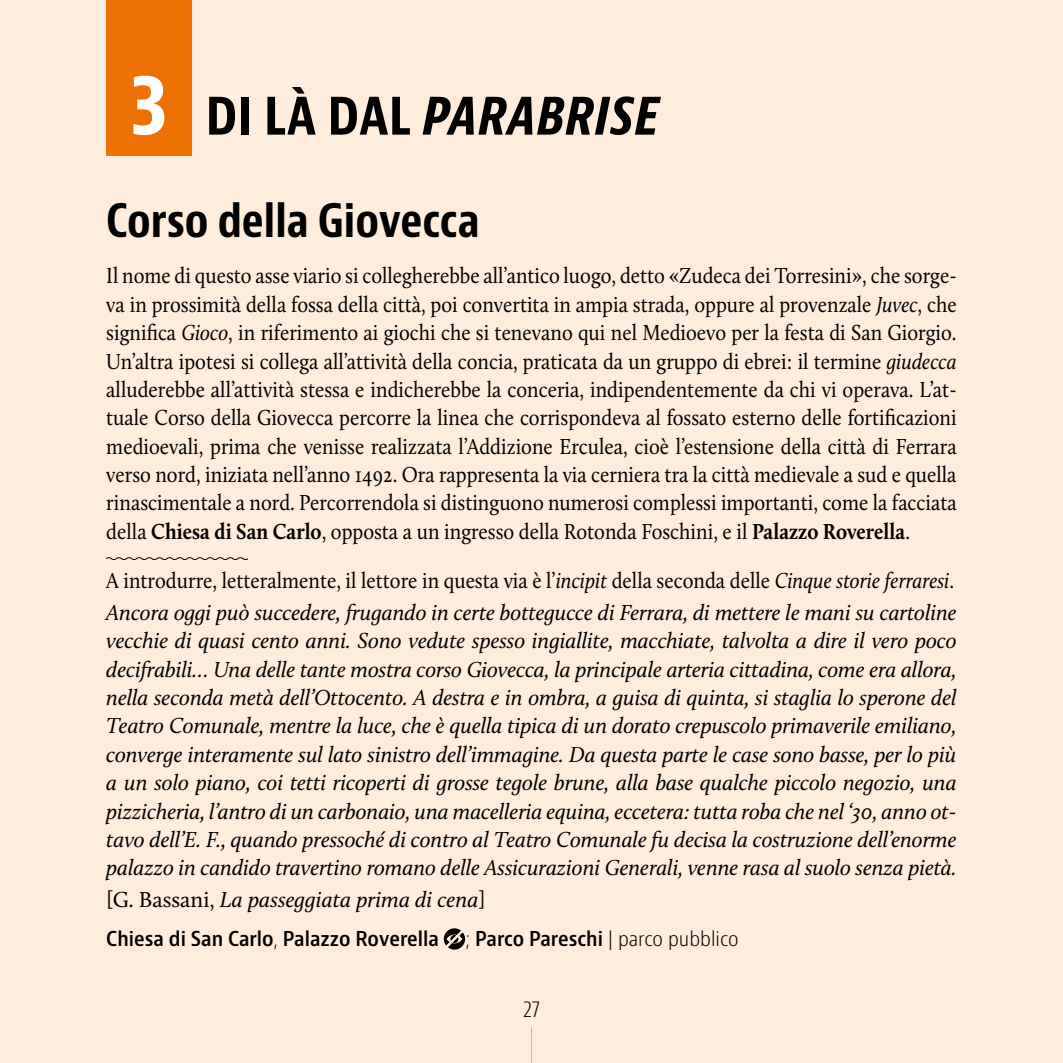
<style>
.page{position:relative;width:1063px;height:1063px;background:#feecdc}
.page>*{position:absolute;margin:0;border:0;box-sizing:border-box;transform-origin:0 0}
.t1{font:italic 700 condensed 55px "Bernino Sans";letter-spacing:.01em;color:#000}
.t2{font:700 condensed 45px "Bernino Sans";color:#000}
.t3{font:22.5px/28.2px "Calluna";color:#000;text-align:justify;scale:.9 1}
.t4{font:italic 22.5px/28.2px "Calluna";letter-spacing:-.005em;color:#000;text-align:justify}
.t5{font:italic 22.5px/31.8px "Calluna";letter-spacing:-.005em;color:#000;scale:.9 1}
.t6{font:300 condensed 22.5px "Bernino Sans";color:#000}
.t7{font:600 condensed 20px "Bernino Sans";color:#000}
.t8{font:300 condensed 20px "Bernino Sans";color:#000}
.s1{font-style:normal;font-size:85px;color:#fff}
.s2{font-style:normal}
.s3{font-style:italic}
.s4{font-weight:700}
.s5{font-weight:300}
.s6{font-weight:600}
</style>
<div class="page">
<hr style="left:531px;top:1028px;width:1px;height:35px;background:#b1c0ce">
<div style="left:106px;top:0;width:85px;height:156px;background:#ee7203"></div>
<svg style="left:106px;top:557px;width:143px;height:3px"></svg>
<svg style="left:444px;top:928px;width:21px;height:22px"></svg>
<h1 class="t1" style="left:130px;top:82px;width:531px"><span class="s1">3</span> <span class="s2">DI LÀ DAL</span> PARABRISE</h1>
<h2 class="t2" style="left:106px;top:193px;width:375px">Corso della Giovecca</h2>
<p class="t3" style="left:106px;top:262px;width:947px">Il nome di questo asse viario si collegherebbe all’antico luogo, detto «Zudeca dei Torresini», che sorge&shy;va in prossimità della fossa della città, poi convertita in ampia strada, oppure al provenzale <span class="s3">Juvec</span>, che significa <span class="s3">Gioco</span>, in riferimento ai giochi che si tenevano qui nel Medioevo per la festa di San Giorgio.<br>Un’altra ipotesi si collega all’attività della concia, praticata da un gruppo di ebrei: il termine <span class="s3">giudecca </span>alluderebbe all’attività stessa e indicherebbe la conceria, indipendentemente da chi vi operava. L’at&shy;tuale Corso della Giovecca percorre la linea che corrispondeva al fossato esterno delle fortificazioni medioevali, prima che venisse realizzata l’Addizione Erculea, cioè l’estensione della città di Ferrara verso nord, iniziata nell’anno 1492. Ora rappresenta la via cerniera tra la città medievale a sud e quella rinascimentale a nord. Percorrendola si distinguono numerosi complessi importanti, come la facciata della <span class="s4">Chiesa di San Carlo</span>, opposta a un ingresso della Rotonda Foschini, e il <span class="s4">Palazzo Roverella</span>.</p>
<p class="t5" style="left:106px;top:565px;width:946px"><span class="s2">A introdurre, letteralmente, il lettore in questa via è l’</span>incipit <span class="s2">della seconda delle</span> Cinque storie ferraresi<span class="s2">.<br></span>Ancora oggi può succedere, frugando in certe bottegucce di Ferrara, di mettere le mani su cartoline</p>
<p class="t4" style="left:106px;top:627px;width:852px">vecchie di quasi cento anni. Sono vedute spesso ingiallite, macchiate, talvolta a dire il vero poco decifrabili… Una delle tante mostra corso Giovecca, la principale arteria cittadina, come era allora, nella seconda metà dell’Ottocento. A destra e in ombra, a guisa di quinta, si staglia lo sperone del Teatro Comunale, mentre la luce, che è quella tipica di un dorato crepuscolo primaverile emiliano, converge interamente sul lato sinistro dell’immagine. Da questa parte le case sono basse, per lo più a un solo piano, coi tetti ricoperti di grosse tegole brune, alla base qualche piccolo negozio, una pizzicheria, l’antro di un carbonaio, una macelleria equina, eccetera: tutta roba che nel ‘30, anno ot&shy;tavo dell’E. F., quando pressoché di contro al Teatro Comunale fu decisa la costruzione dell’enorme palazzo in candido travertino romano delle Assicurazioni Generali, venne rasa al suolo senza pietà.</p>
<p class="t4" style="left:106px;top:885px;width:380px"><span class="s2">[G. Bassani,</span> La passeggiata prima di cena<span class="s2">]</span></p>
<p class="t7" style="left:106px;top:926px;width:334px">Chiesa di San Carlo<span class="s5">,</span> Palazzo Roverella</p>
<p class="t8" style="left:466px;top:926px;width:274px">; <span class="s6">Parco Pareschi</span> | parco pubblico</p>
<p class="t6" style="left:523px;top:995px;width:18px">27</p>
</div>
